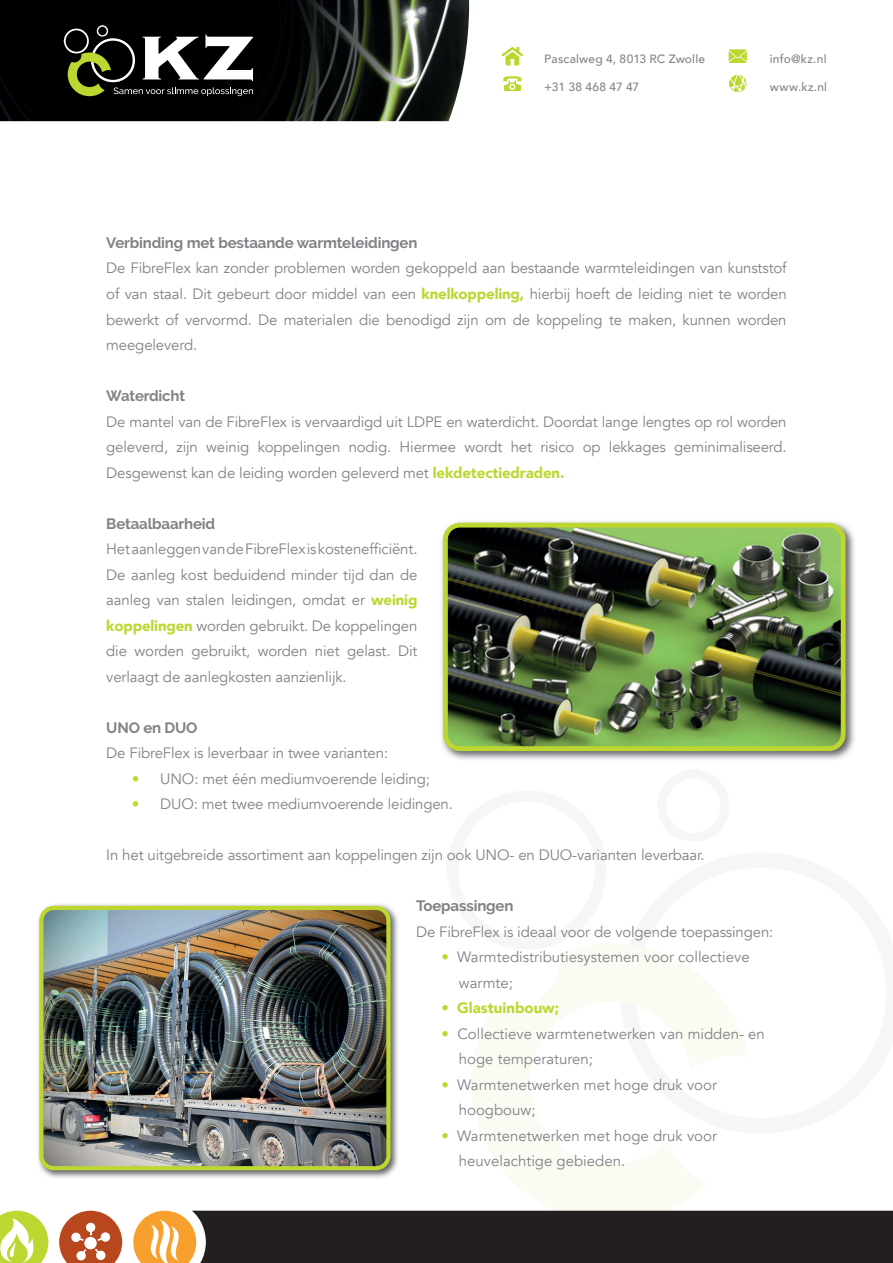
<style>
.page{position:relative;width:893px;height:1263px;background:#fff}
.page>*{position:absolute;margin:0;border:0;box-sizing:border-box;transform-origin:0 0}
.t1{font:15px/25.5px "Avenir";letter-spacing:-.01em;color:#808285}
.t2{font:700 15px "Raleway";letter-spacing:-.01em;color:#808285}
.t3{font:900 15px "Avenir";color:#bed630}
.t4{font:500 12px "Avenir";letter-spacing:.02em;color:#828586}
.s1{font-weight:900;color:#bed630}
</style>
<div class="page">
<svg style="left:0;top:1211px;width:48px;height:52px"></svg>
<svg style="left:59px;top:1211px;width:63px;height:52px"></svg>
<svg style="left:472px;top:944px;width:234px;height:263px"></svg>
<svg style="left:472px;top:944px;width:136px;height:5px"></svg>
<svg style="left:620px;top:944px;width:128px;height:189px"></svg>
<img style="left:0;top:0;width:469px;height:121px">
<svg style="left:503px;top:76px;width:18px;height:15px"></svg>
<svg style="left:729px;top:75px;width:17px;height:17px"></svg>
<svg style="left:502px;top:47px;width:21px;height:19px"></svg>
<svg style="left:729px;top:49px;width:18px;height:14px"></svg>
<svg style="left:64px;top:25px;width:189px;height:71px"></svg>
<svg style="left:133px;top:1207px;width:760px;height:56px"></svg>
<img style="left:441px;top:521px;width:414px;height:239px">
<img style="left:445px;top:525px;width:398px;height:224px">
<div style="left:443px;top:523px;width:403px;height:228px;border:5px solid #bed630;border-radius:14px"></div>
<img style="left:38px;top:904px;width:360px;height:274px">
<img style="left:41px;top:908px;width:347px;height:260px">
<div style="left:39px;top:906px;width:352px;height:264px;border:4px solid #bed630;border-radius:13px"></div>
<p class="t4" style="left:544px;top:48px;width:162px">Pascalweg 4, 8013 RC Zwolle</p>
<p class="t4" style="left:544px;top:76px;width:96px">+31 38 468 47 47</p>
<p class="t4" style="left:770px;top:48px;width:58px">info@kz.nl</p>
<p class="t4" style="left:770px;top:76px;width:59px">www.kz.nl</p>
<p class="t2" style="left:106px;top:234px;width:313px">Verbinding met bestaande warmteleidingen</p>
<p class="t1" style="left:106px;top:256px;width:682px;text-align:justify">De FibreFlex kan zonder problemen worden gekoppeld aan bestaande warmteleidingen van kunststof of van staal. Dit gebeurt door middel van een <span class="s1">knelkoppeling,</span> hierbij hoeft de leiding niet te worden bewerkt of vervormd. De materialen die benodigd zijn om de koppeling te maken, kunnen worden meegeleverd.</p>
<p class="t2" style="left:106px;top:387px;width:80px">Waterdicht</p>
<p class="t1" style="left:106px;top:409px;width:682px;text-align:justify">De mantel van de FibreFlex is vervaardigd uit LDPE en waterdicht. Doordat lange lengtes op rol worden geleverd, zijn weinig koppelingen nodig. Hiermee wordt het risico op lekkages geminimaliseerd.<br>Desgewenst kan de leiding worden geleverd met <span class="s1">lekdetectiedraden.</span></p>
<p class="t2" style="left:106px;top:515px;width:110px">Betaalbaarheid</p>
<p class="t1" style="left:106px;top:536px;width:313px;text-align:justify">Het aanleggen van de FibreFlex is kostenefficiënt.<br>De aanleg kost beduidend minder tijd dan de aanleg van stalen leidingen, omdat er <span class="s1">weinig koppelingen</span> worden gebruikt. De koppelingen die worden gebruikt, worden niet gelast. Dit verlaagt de aanlegkosten aanzienlijk.</p>
<p class="t2" style="left:106px;top:719px;width:93px">UNO en DUO</p>
<p class="t1" style="left:106px;top:740px;width:283px">De FibreFlex is leverbaar in twee varianten:</p>
<p class="t1" style="left:132px;top:766px;width:300px"><span class="s1">•</span> UNO: met één mediumvoerende leiding;</p>
<p class="t1" style="left:132px;top:791px;width:323px"><span class="s1">•</span> DUO: met twee mediumvoerende leidingen.</p>
<p class="t1" style="left:106px;top:842px;width:600px">In het uitgebreide assortiment aan koppelingen zijn ook UNO- en DUO-varianten leverbaar.</p>
<p class="t2" style="left:416px;top:897px;width:99px">Toepassingen</p>
<p class="t1" style="left:416px;top:919px;width:359px">De FibreFlex is ideaal voor de volgende toepassingen:</p>
<p class="t1" style="left:459px;top:944px;width:292px;text-indent:-17px"><span class="s1">•</span> Warmtedistributiesystemen voor collectieve warmte;</p>
<p class="t3" style="left:442px;top:995px;width:119px">• Glastuinbouw;</p>
<p class="t1" style="left:459px;top:1021px;width:308px;text-indent:-17px"><span class="s1">•</span> Collectieve warmtenetwerken van midden- en hoge temperaturen;</p>
<p class="t1" style="left:459px;top:1072px;width:260px;text-indent:-17px"><span class="s1">•</span> Warmtenetwerken met hoge druk voor hoogbouw;</p>
<p class="t1" style="left:459px;top:1123px;width:260px;text-indent:-17px"><span class="s1">•</span> Warmtenetwerken met hoge druk voor heuvelachtige gebieden.</p>
</div>
